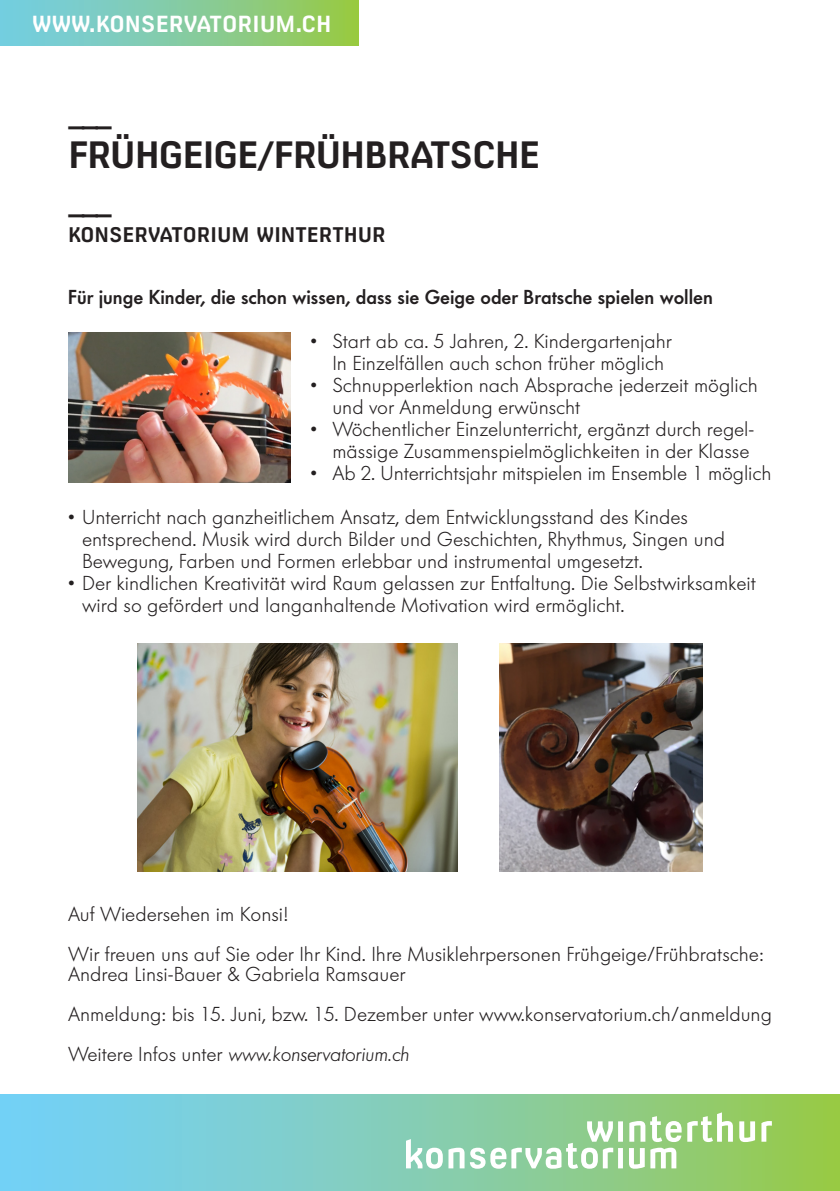
<style>
.page{position:relative;width:840px;height:1191px;background:#fff}
.page>*{position:absolute;margin:0;border:0;box-sizing:border-box;transform-origin:0 0}
.t1{font:700 36px "Milibus Rg";letter-spacing:-.035em;color:#231f20}
.Strich{font:700 28px "Milibus Rg";color:#231f20}
.t2{font:700 22px "Milibus Rg";color:#fff}
.Untertitel{font:300 20px/22px "Futura BQ";color:#231f20}
.Untertitel-2{font:500 20px "Futura BQ";color:#231f20}
.Untertitel-3{font:italic 300 20px "Futura BQ";color:#231f20}
.Titel_klein{font:700 20px "Milibus Rg";color:#231f20}
.s1{font-style:normal}
</style>
<div class="page">
<img style="left:68px;top:332px;width:222px;height:150px">
<img style="left:138px;top:643px;width:319px;height:229px">
<img style="left:499px;top:643px;width:202px;height:229px">
<div style="left:0;top:0;width:358px;height:45px;background:linear-gradient(to right,#72ceee,#98c94c)"></div>
<svg style="left:0;top:1094px;width:839px;height:97px;background:#82cdb7"></svg>
<svg style="left:406px;top:1112px;width:365px;height:56px"></svg>
<p class="t2" style="left:32px;top:10px;width:301px">WWW.KONSERVATORIUM.CH</p>
<p class="Strich" style="left:68px;top:108px;width:46px">–––</p>
<p class="t1" style="left:68px;top:133px;width:473px">FRÜHGEIGE/FRÜHBRATSCHE</p>
<p class="Strich" style="left:68px;top:197px;width:46px">–––</p>
<p class="Titel_klein" style="left:68px;top:223px;width:319px">KONSERVATORIUM WINTERTHUR</p>
<p class="Untertitel-2" style="left:68px;top:284px;width:646px">Für junge Kinder, die schon wissen, dass sie Geige oder Bratsche spielen wollen</p>
<p class="Untertitel" style="left:310px;top:330px;width:363px">• Start ab ca. 5 Jahren, 2. Kindergartenjahr</p>
<p class="Untertitel" style="left:332px;top:352px;width:333px">In Einzelfällen auch schon früher möglich</p>
<p class="Untertitel" style="left:310px;top:374px;width:449px">• Schnupperlektion nach Absprache jederzeit möglich</p>
<p class="Untertitel" style="left:332px;top:396px;width:249px">und vor Anmeldung erwünscht</p>
<p class="Untertitel" style="left:310px;top:418px;width:445px;text-align:right">• Wöchentlicher Einzelunterricht, ergänzt durch regel&shy;mässige Zusammenspielmöglichkeiten in der Klasse</p>
<p class="Untertitel" style="left:310px;top:462px;width:462px">• Ab 2. Unterrichtsjahr mitspielen im Ensemble 1 möglich</p>
<p class="Untertitel" style="left:68px;top:506px;width:621px">• Unterricht nach ganzheitlichem Ansatz, dem Entwicklungsstand des Kindes</p>
<p class="Untertitel" style="left:82px;top:528px;width:644px">entsprechend. Musik wird durch Bilder und Geschichten, Rhythmus, Singen und<br>Bewegung, Farben und Formen erlebbar und instrumental umgesetzt.</p>
<p class="Untertitel" style="left:82px;top:572px;width:675px;text-indent:-14px">• Der kindlichen Kreativität wird Raum gelassen zur Entfaltung. Die Selbstwirksamkeit wird so gefördert und langanhaltende Motivation wird ermöglicht.</p>
<p class="Untertitel" style="left:68px;top:902px;width:221px">Auf Wiedersehen im Konsi!</p>
<p class="Untertitel" style="left:68px;top:942px;width:696px">Wir freuen uns auf Sie oder Ihr Kind. Ihre Musiklehrpersonen Frühgeige/Frühbratsche:</p>
<p class="Untertitel" style="left:68px;top:962px;width:338px">Andrea Linsi-Bauer &amp; Gabriela Ramsauer</p>
<p class="Untertitel" style="left:68px;top:1002px;width:705px">Anmeldung: bis 15. Juni, bzw. 15. Dezember unter www.konservatorium.ch/anmeldung</p>
<p class="Untertitel-3" style="left:68px;top:1040px;width:342px"><span class="s1">Weitere Infos unter</span> www.konservatorium.ch</p>
</div>
